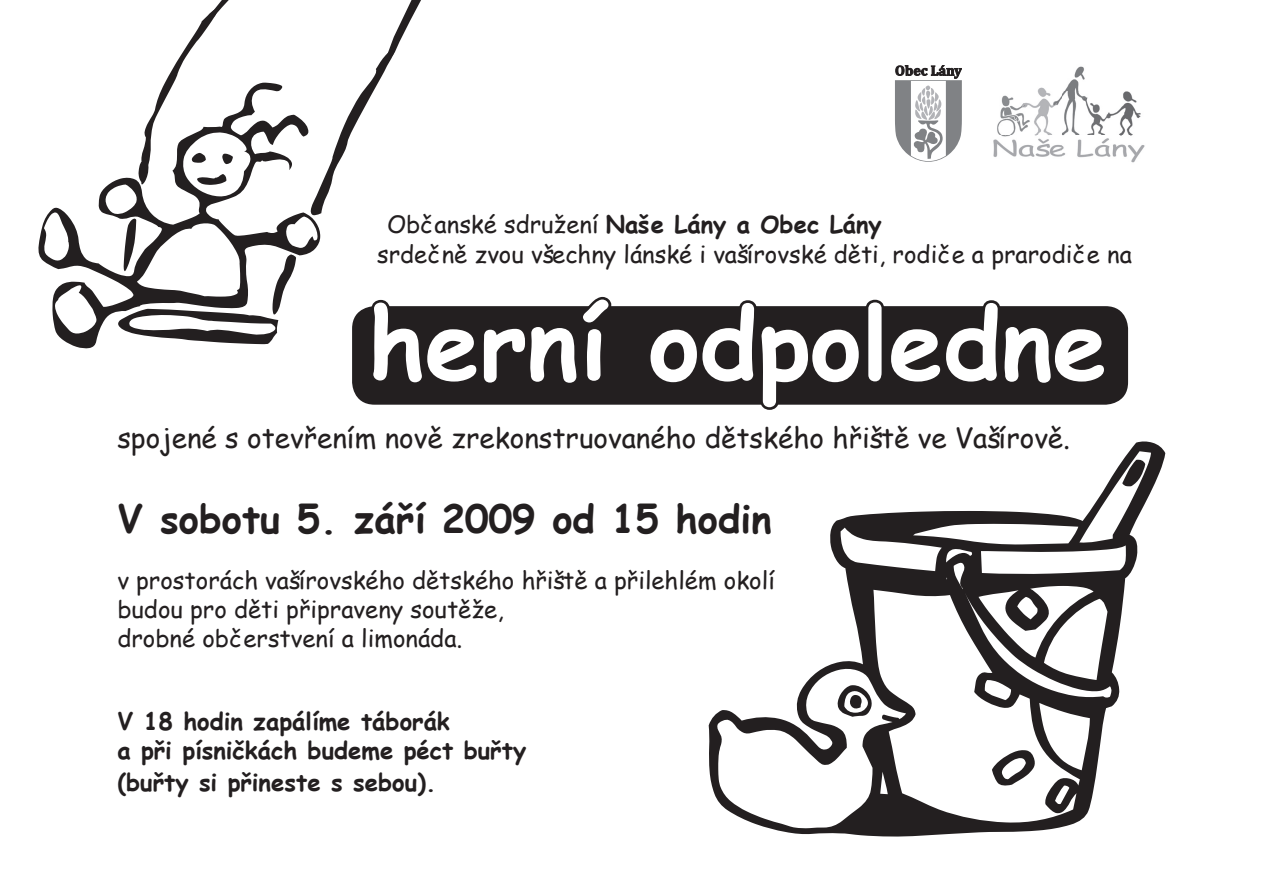
<style>
.page{position:relative;width:1263px;height:893px;background:#fff}
.page>*{position:absolute;margin:0;border:0;box-sizing:border-box;transform-origin:0 0}
.t1{font:477.6px "For Kids";color:#231f20}
.t2{font:700 98.1px "Comic Sans MS";color:#fff}
.t3{font:700 38.4px "Comic Sans MS";color:#231f20}
.t4{font:27.9px "Comic Sans MS";color:#231f20}
.t5{font:23.85px/29.2px "Comic Sans MS";color:#231f20}
.t6{font:700 23.85px/29.2px "Comic Sans MS";color:#231f20}
.s1{font-weight:700}
</style>
<div class="page">
<svg style="left:895px;top:65px;width:67px;height:97px"></svg>
<img style="left:993px;top:66px;width:152px;height:97px">
<div style="left:352px;top:306px;width:776px;height:99px;background:#231f20;border-radius:23px"></div>
<svg style="left:645px;top:299px;width:464px;height:111px"></svg>
<svg style="left:209px;top:0;width:290px;height:405px"></svg>
<p class="t5" style="left:377px;top:209px;width:756px;text-indent:10px">Občanské sdružení <span class="s1">Naše Lány a Obec Lány<br></span>srdečně zvou všechny lánské i vašírovské děti, rodiče a prarodiče na</p>
<h2 class="t2" style="left:368px;top:271px;width:741px">herní odpoledne</h2>
<p class="t4" style="left:117px;top:418px;width:954px">spojené s otevřením nově zrekonstruovaného dětského hřiště ve Vašírově.</p>
<h1 class="t1" style="left:698px;top:436px;width:479px">q</h1>
<h3 class="t3" style="left:117px;top:491px;width:656px">V sobotu 5. září 2009 od 15 hodin</h3>
<p class="t5" style="left:117px;top:565px;width:659px">v prostorách vašírovského dětského hřiště a přilehlém okolí budou pro děti připraveny soutěže,<br>drobné občerstvení a limonáda.</p>
<p class="t6" style="left:117px;top:705px;width:410px">V 18 hodin zapálíme táborák<br>a při písničkách budeme péct buřty</p>
<p class="t6" style="left:117px;top:766px;width:320px">(buřty si přineste s sebou).</p>
</div>
